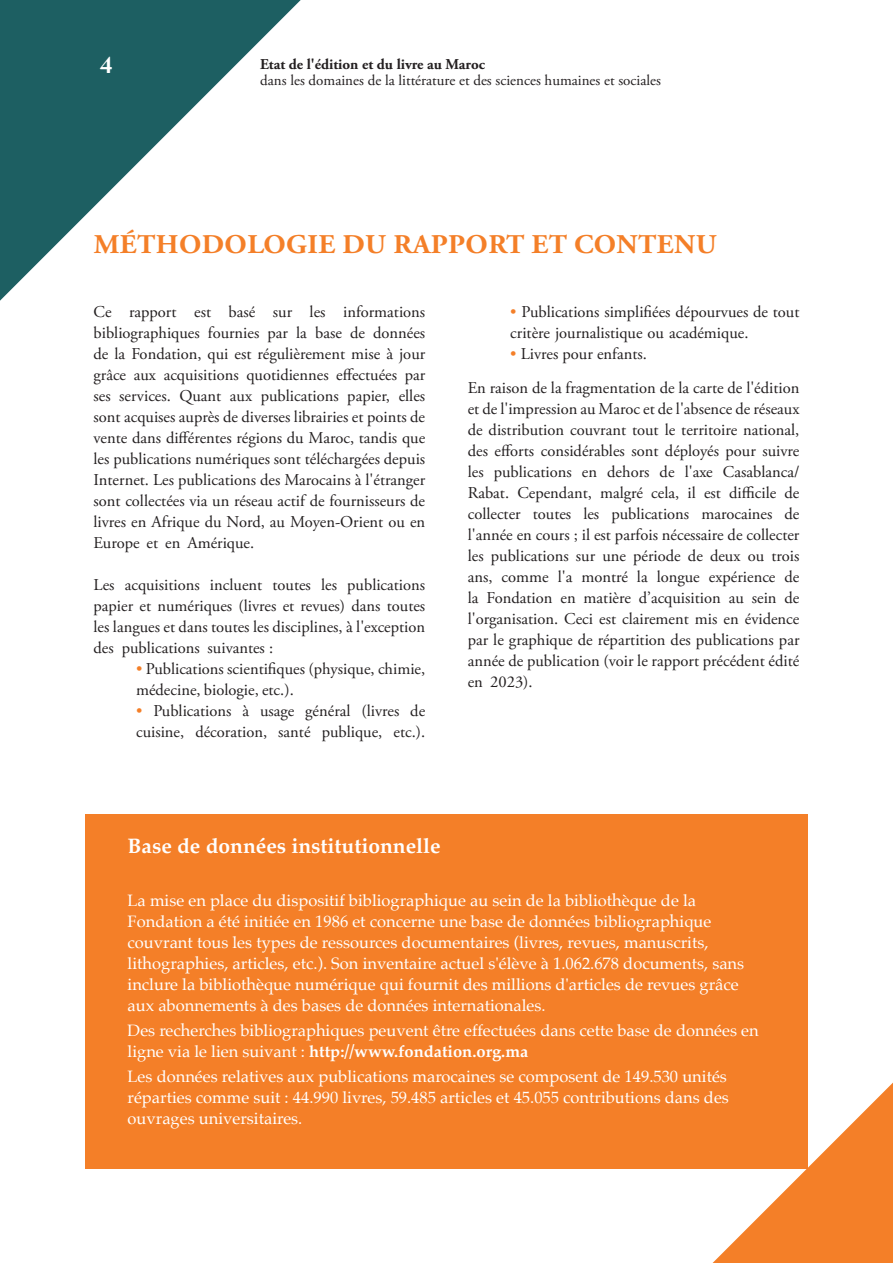
<style>
.page{position:relative;width:893px;height:1263px;background:#fff}
.page>*{position:absolute;margin:0;border:0;box-sizing:border-box;transform-origin:0 0}
.t1{font:700 27px "Adobe Garamond Pro";letter-spacing:.015em;color:#f47f28;scale:1.05 1}
.t2{font:700 24px "Adobe Caslon Pro";color:#fff}
.t3{font:700 21px "Palatino";color:#fff}
.t4{font:16.5px/21px "Adobe Garamond Pro";color:#231f20}
.t5{font:16.5px/21px "Palatino";color:#fff}
.t6{font:16.5px "Adobe Garamond Pro";color:#f47f28}
.t7{font:15px "Adobe Garamond Pro";color:#231f20}
.t8{font:700 15px "Adobe Garamond Pro";color:#231f20}
.s1{color:#f47f28}
.s2{font-weight:700}
</style>
<div class="page">
<svg style="left:0;top:0;width:301px;height:301px"></svg>
<svg style="left:713px;top:1082px;width:180px;height:181px"></svg>
<div style="left:85px;top:814px;width:723px;height:354px;background:#f47f28"></div>
<h2 class="t2" style="left:100px;top:50px;width:13px">4</h2>
<p class="t8" style="left:260px;top:55px;width:226px">Etat de 'l édition et du livre au Maroc</p>
<p class="t7" style="left:260px;top:71px;width:402px">dans les domaines de la littérature et des sciences humaines et sociales</p>
<p class="t1" style="left:94px;top:229px;width:595px">MÉTHODOLOGIE DU RAPPORT ET CONTENU</p>
<p class="t4" style="left:94px;top:302px;width:20px">Ce</p>
<p class="t4" style="left:129px;top:302px;width:49px">rapport</p>
<p class="t4" style="left:194px;top:302px;width:18px">est</p>
<p class="t4" style="left:229px;top:302px;width:28px">basé</p>
<p class="t4" style="left:273px;top:302px;width:21px">sur</p>
<p class="t4" style="left:310px;top:302px;width:17px">les</p>
<p class="t4" style="left:343px;top:302px;width:84px">informations</p>
<p class="t4" style="left:94px;top:323px;width:108px">bibliographiques</p>
<p class="t4" style="left:94px;top:344px;width:333px">de la Fondation, qui est régulièrement mise à jour</p>
<p class="t4" style="left:405px;top:365px;width:22px">par</p>
<p class="t4" style="left:208px;top:323px;width:53px">fournies</p>
<p class="t4" style="left:296px;top:323px;width:12px">la</p>
<p class="t4" style="left:315px;top:323px;width:28px">base</p>
<p class="t4" style="left:350px;top:323px;width:16px">de</p>
<p class="t4" style="left:373px;top:323px;width:54px">données</p>
<p class="t4" style="left:268px;top:323px;width:22px">par</p>
<p class="t4" style="left:246px;top:365px;width:84px">quotidiennes</p>
<p class="t4" style="left:336px;top:365px;width:62px">effectuées</p>
<p class="t4" style="left:94px;top:365px;width:34px">grâce</p>
<p class="t4" style="left:164px;top:365px;width:77px">acquisitions</p>
<p class="t4" style="left:134px;top:365px;width:24px">aux</p>
<p class="t4" style="left:261px;top:386px;width:79px">publications</p>
<p class="t4" style="left:399px;top:386px;width:28px">elles</p>
<p class="t4" style="left:179px;top:386px;width:43px">Quant</p>
<p class="t4" style="left:119px;top:386px;width:53px">services.</p>
<p class="t4" style="left:347px;top:386px;width:44px">papier,</p>
<p class="t4" style="left:94px;top:386px;width:333px">ses<br>sont acquises auprès de diverses librairies et points de vente dans différentes régions du Maroc, tandis que les publications numériques sont téléchargées depuis Internet. Les publications des Marocains 'là étranger sont collectées via un réseau actif de fournisseurs de livres en Afrique du Nord, au Moyen-Orient ou en Europe et en Amérique.</p>
<p class="t4" style="left:347px;top:575px;width:79px">publications</p>
<p class="t4" style="left:230px;top:386px;width:24px">aux</p>
<p class="t4" style="left:210px;top:575px;width:54px">incluent</p>
<p class="t4" style="left:321px;top:575px;width:17px">les</p>
<p class="t4" style="left:94px;top:575px;width:22px">Les</p>
<p class="t4" style="left:94px;top:596px;width:333px">papier et numériques (livres et revues) dans toutes</p>
<p class="t4" style="left:94px;top:617px;width:333px">les langues et dans toutes les disciplines 'là, exception</p>
<p class="t4" style="left:208px;top:638px;width:67px">suivantes :</p>
<p class="t4" style="left:125px;top:575px;width:77px">acquisitions</p>
<p class="t4" style="left:272px;top:575px;width:40px">toutes</p>
<p class="t4" style="left:94px;top:638px;width:22px">des</p>
<p class="t4" style="left:122px;top:638px;width:79px">publications</p>
<p class="t4" style="left:136px;top:659px;width:291px"><span class="s1">•</span> Publications scientifiques (physique, chimie, médecine, biologie, etc .(.</p>
<p class="t4" style="left:410px;top:701px;width:16px">de</p>
<p class="t4" style="left:153px;top:701px;width:80px">Publications</p>
<p class="t4" style="left:305px;top:701px;width:47px">général</p>
<p class="t4" style="left:361px;top:701px;width:39px">(livres</p>
<p class="t4" style="left:242px;top:701px;width:8px">à</p>
<p class="t6" style="left:136px;top:701px;width:8px">•</p>
<p class="t4" style="left:260px;top:701px;width:36px">usage</p>
<p class="t4" style="left:136px;top:722px;width:50px">cuisine,</p>
<p class="t4" style="left:195px;top:722px;width:73px">décoration,</p>
<p class="t4" style="left:278px;top:722px;width:34px">santé</p>
<p class="t4" style="left:322px;top:722px;width:62px">publique,</p>
<p class="t4" style="left:393px;top:722px;width:33px">etc .(.</p>
<p class="t4" style="left:510px;top:302px;width:291px"><span class="s1">•</span> Publications simplifiées dépourvues de tout critère journalistique ou académique.</p>
<p class="t4" style="left:510px;top:344px;width:138px"><span class="s1">•</span> Livres pour enfants.</p>
<p class="t4" style="left:468px;top:378px;width:333px;text-align:right">En raison de la fragmentation de la carte de 'l édition et de 'l impression au Maroc et de 'l absence de réseaux de distribution couvrant tout le territoire national, des efforts considérables sont déployés pour suivre Casablanca/</p>
<p class="t4" style="left:468px;top:462px;width:17px">les</p>
<p class="t4" style="left:494px;top:462px;width:79px">publications</p>
<p class="t4" style="left:607px;top:462px;width:44px">dehors</p>
<p class="t4" style="left:660px;top:462px;width:16px">de</p>
<p class="t4" style="left:685px;top:462px;width:30px">'l axe</p>
<p class="t4" style="left:582px;top:462px;width:17px">en</p>
<p class="t4" style="left:468px;top:483px;width:43px">Rabat.</p>
<p class="t4" style="left:517px;top:483px;width:76px">Cependant,</p>
<p class="t4" style="left:600px;top:483px;width:44px">malgré</p>
<p class="t4" style="left:651px;top:483px;width:30px">cela,</p>
<p class="t4" style="left:687px;top:483px;width:10px">il</p>
<p class="t4" style="left:704px;top:483px;width:18px">est</p>
<p class="t4" style="left:729px;top:483px;width:49px">difficile</p>
<p class="t4" style="left:784px;top:483px;width:16px">de</p>
<p class="t4" style="left:468px;top:504px;width:54px">collecter</p>
<p class="t4" style="left:468px;top:525px;width:333px">'l année en cours ; il est parfois nécessaire de collecter</p>
<p class="t4" style="left:468px;top:546px;width:333px">les publications sur une période de deux ou trois</p>
<p class="t4" style="left:784px;top:567px;width:16px">de</p>
<p class="t4" style="left:583px;top:504px;width:17px">les</p>
<p class="t4" style="left:611px;top:504px;width:79px">publications</p>
<p class="t4" style="left:784px;top:504px;width:16px">de</p>
<p class="t4" style="left:701px;top:504px;width:73px">marocaines</p>
<p class="t4" style="left:533px;top:504px;width:40px">toutes</p>
<p class="t4" style="left:558px;top:567px;width:16px">a'l</p>
<p class="t4" style="left:637px;top:567px;width:12px">la</p>
<p class="t4" style="left:657px;top:567px;width:45px">longue</p>
<p class="t4" style="left:581px;top:567px;width:48px">montré</p>
<p class="t4" style="left:709px;top:567px;width:68px">expérience</p>
<p class="t4" style="left:468px;top:567px;width:26px">ans,</p>
<p class="t4" style="left:502px;top:567px;width:49px">comme</p>
<p class="t4" style="left:468px;top:588px;width:333px">la<br>'l organisation. Ceci est clairement mis en évidence par le graphique de répartition des publications par année de publication (voir le rapport précédent édité en 2023 .(</p>
<p class="t4" style="left:486px;top:588px;width:68px">Fondation</p>
<p class="t4" style="left:639px;top:588px;width:83px">’d acquisition</p>
<p class="t4" style="left:784px;top:588px;width:16px">de</p>
<p class="t4" style="left:584px;top:588px;width:49px">matière</p>
<p class="t4" style="left:752px;top:588px;width:26px">sein</p>
<p class="t4" style="left:560px;top:588px;width:17px">en</p>
<p class="t4" style="left:729px;top:588px;width:17px">au</p>
<p class="t3" style="left:128px;top:828px;width:315px">Base de données institutionnelle</p>
<p class="t5" style="left:128px;top:889px;width:618px">La mise en place du dispositif bibliographique au sein de la bibliothèque de la Fondation a été initiée en 1986 et concerne une base de données bibliographique couvrant tous les types de ressources documentaires (livres, revues, manuscrits, lithographies, articles, etc .). Son inventaire actuel 's élève à 1.062.678 documents, sans inclure la bibliothèque numérique qui fournit des millions d'articles de revues grâce aux abonnements à des bases de données internationales.</p>
<p class="t5" style="left:128px;top:1020px;width:633px">Des recherches bibliographiques peuvent être effectuées dans cette base de données en ligne via le lien suivant : <span class="s2">http://www.fondation.org.ma</span></p>
<p class="t5" style="left:128px;top:1066px;width:603px;text-align:justify">Les données relatives aux publications marocaines se composent de 149.530 unités réparties comme suit : 44.990 livres, 59.485 articles et 45.055 contributions dans des ouvrages universitaires.</p>
</div>
